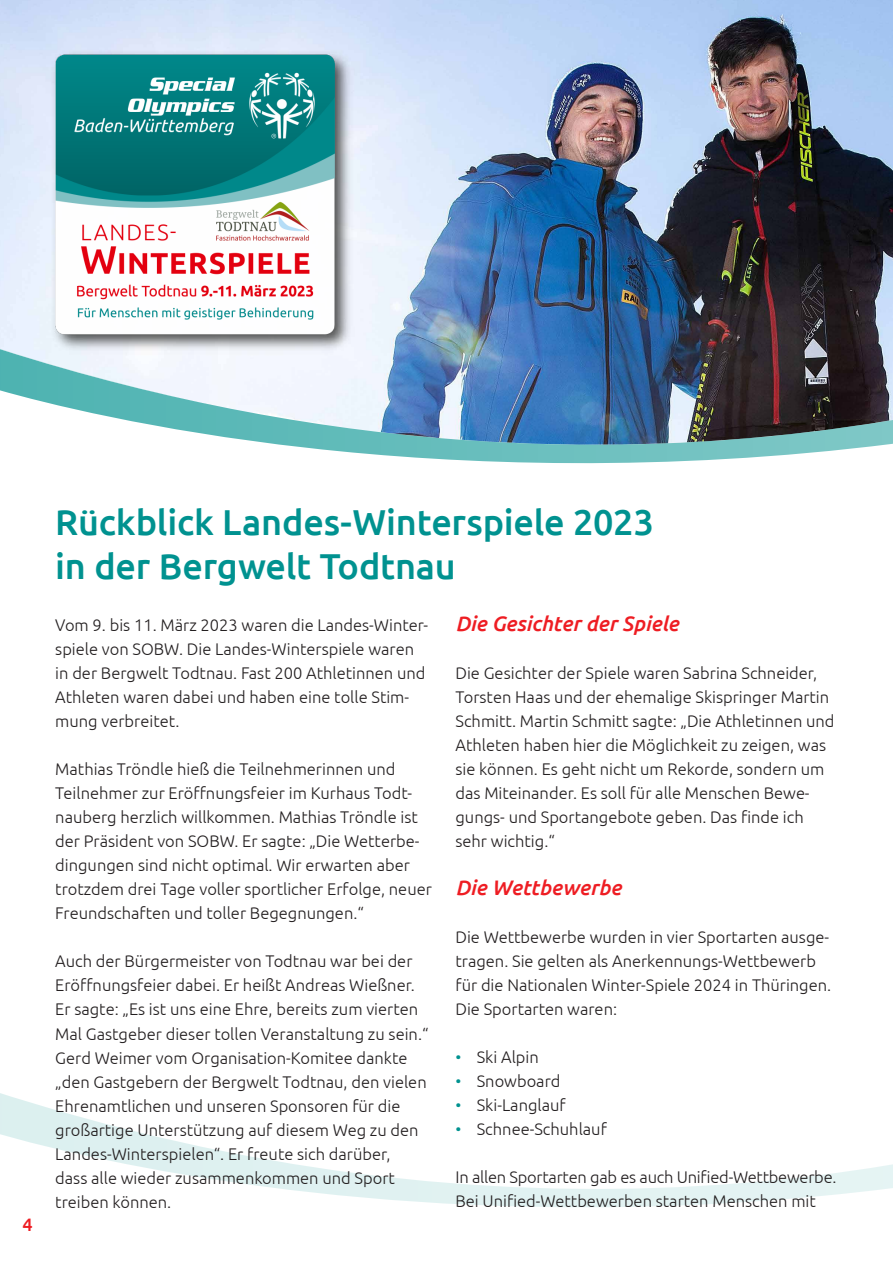
<style>
.page{position:relative;width:893px;height:1263px;background:#fff}
.page>*{position:absolute;margin:0;border:0;box-sizing:border-box;transform-origin:0 0}
.t1{font:500 36px/43.2px "Ubuntu";letter-spacing:-.005em;color:#009290}
.t2{font:italic 500 21px "Ubuntu";color:#ee1d23}
.t3{font:500 18px "Ubuntu";color:#ee1d23}
.t4{font:300 16.5px/24px "Ubuntu";color:#231f20}
.s1{color:#009290}
</style>
<div class="page">
<img style="left:0;top:0;width:893px;height:349px">
<svg style="left:0;top:349px;width:893px;height:115px"></svg>
<svg style="left:0;top:1093px;width:893px;height:114px"></svg>
<img style="left:26px;top:26px;width:338px;height:337px">
<p class="t3" style="left:23px;top:1213px;width:12px">4</p>
<h1 class="t1" style="left:55px;top:500px;width:600px">Rückblick Landes-Winterspiele 2023 in der Bergwelt Todtnau</h1>
<p class="t4" style="left:55px;top:613px;width:374px">Vom 9. bis 11. März 2023 waren die Landes-Winter&shy;spiele von SOBW. Die Landes-Winterspiele waren in der Bergwelt Todtnau. Fast 200 Athletinnen und Athleten waren dabei und haben eine tolle Stim&shy;mung verbreitet.</p>
<p class="t4" style="left:55px;top:757px;width:378px">Mathias Tröndle hieß die Teilnehmerinnen und Teilnehmer zur Eröffnungsfeier im Kurhaus Todt&shy;nauberg herzlich willkommen. Mathias Tröndle ist der Präsident von SOBW. Er sagte: „Die Wetterbe&shy;dingungen sind nicht optimal. Wir erwarten aber trotzdem drei Tage voller sportlicher Erfolge, neuer Freundschaften und toller Begegnungen.“</p>
<p class="t4" style="left:55px;top:949px;width:375px">Auch der Bürgermeister von Todtnau war bei der Eröffnungsfeier dabei. Er heißt Andreas Wießner.<br>Er sagte: „Es ist uns eine Ehre, bereits zum vierten Mal Gastgeber dieser tollen Veranstaltung zu sein.“ Gerd Weimer vom Organisation-Komitee dankte „den Gastgebern der Bergwelt Todtnau, den vielen Ehrenamtlichen und unseren Sponsoren für die großartige Unterstützung auf diesem Weg zu den Landes-Winterspielen“. Er freute sich darüber,<br>dass alle wieder zusammenkommen und Sport treiben können.</p>
<p class="t2" style="left:455px;top:611px;width:225px">Die Gesichter der Spiele</p>
<p class="t4" style="left:455px;top:661px;width:381px">Die Gesichter der Spiele waren Sabrina Schneider, Torsten Haas und der ehemalige Skispringer Martin Schmitt. Martin Schmitt sagte: „Die Athletinnen und Athleten haben hier die Möglichkeit zu zeigen, was sie können. Es geht nicht um Rekorde, sondern um das Miteinander. Es soll für alle Menschen Bewe&shy;gungs- und Sportangebote geben. Das finde ich sehr wichtig.“</p>
<p class="t2" style="left:455px;top:875px;width:167px">Die Wettbewerbe</p>
<p class="t4" style="left:455px;top:925px;width:377px">Die Wettbewerbe wurden in vier Sportarten ausge&shy;tragen. Sie gelten als Anerkennungs-Wettbewerb für die Nationalen Winter-Spiele 2024 in Thüringen.<br>Die Sportarten waren:</p>
<p class="t4" style="left:455px;top:1045px;width:85px"><span class="s1">•</span> Ski Alpin</p>
<p class="t4" style="left:455px;top:1069px;width:106px"><span class="s1">•</span> Snowboard</p>
<p class="t4" style="left:455px;top:1093px;width:112px"><span class="s1">•</span> Ski-Langlauf</p>
<p class="t4" style="left:455px;top:1117px;width:153px"><span class="s1">•</span> Schnee-Schuhlauf</p>
<p class="t4" style="left:455px;top:1165px;width:383px">In allen Sportarten gab es auch Unified-Wettbewerbe.<br>Bei Unified-Wettbewerben starten Menschen mit</p>
</div>
